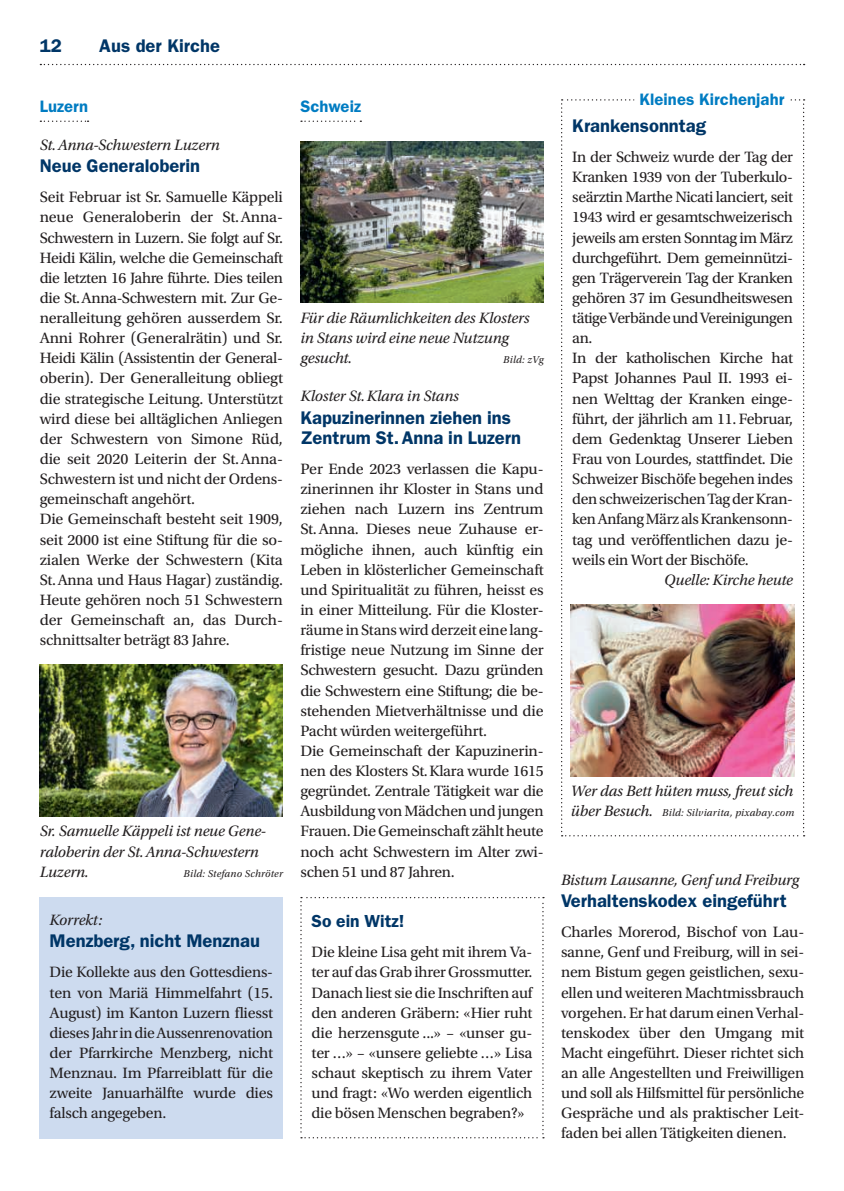
<style>
.page{position:relative;width:844px;height:1191px;background:#fff}
.page>*{position:absolute;margin:0;border:0;box-sizing:border-box;transform-origin:0 0}
.t1{font:600 18.38px/20.1px "ITC Franklin Gothic Std";color:#003667}
.t2{font:600 17.5px "ITC Franklin Gothic Std";color:#003667}
.t3{font:600 16.62px "ITC Franklin Gothic Std";letter-spacing:.005em;color:#007cc2}
.t4{font:15.75px/20.1px "Utopia Std";letter-spacing:-.015em;color:#231f20}
.t5{font:italic 15.75px/20.1px "Utopia Std";letter-spacing:-.01em;color:#231f20}
.t6{font:italic 10.5px "Utopia Std";letter-spacing:.02em;color:#231f20}
.s1{font-size:15.75px}
</style>
<div class="page">
<svg style="left:40px;top:64px;width:764px;height:1px"></svg>
<svg style="left:40px;top:121px;width:48px;height:1px"></svg>
<img style="left:40px;top:664px;width:243px;height:152px">
<div style="left:40px;top:897px;width:243px;height:241px;background:#cddbef"></div>
<svg style="left:301px;top:121px;width:60px;height:1px"></svg>
<img style="left:300px;top:142px;width:243px;height:161px">
<svg style="left:300px;top:897px;width:244px;height:241px"></svg>
<svg style="left:561px;top:99px;width:243px;height:737px"></svg>
<div style="left:634px;top:92px;width:155px;height:13px;background:#fff"></div>
<img style="left:570px;top:605px;width:224px;height:171px">
<p class="t1" style="left:40px;top:36px;width:24px">12</p>
<p class="t1" style="left:99px;top:36px;width:122px">Aus der Kirche</p>
<p class="t3" style="left:40px;top:96px;width:50px">Luzern</p>
<p class="t5" style="left:40px;top:135px;width:181px">St. Anna-Schwestern Luzern</p>
<p class="t1" style="left:40px;top:156px;width:162px">Neue Generaloberin</p>
<p class="t4" style="left:40px;top:187px;width:245px">Seit Februar ist Sr. Samuelle Käppeli neue Generaloberin der St. Anna-Schwestern in Luzern. Sie folgt auf Sr.<br>Heidi Kälin, welche die Gemeinschaft die letzten 16 Jahre führte. Dies teilen die St. Anna-Schwestern mit. Zur Ge&shy;neralleitung gehören ausserdem Sr.<br>Anni Rohrer (Generalrätin) und Sr.<br>Heidi Kälin (Assistentin der General&shy;oberin). Der Generalleitung obliegt die strategische Leitung. Unterstützt wird diese bei alltäglichen Anliegen der Schwestern von Simone Rüd, die seit 2020 Leiterin der St. Anna-Schwestern ist und nicht der Ordens&shy;gemeinschaft angehört.<br>Die Gemeinschaft besteht seit 1909, seit 2000 ist eine Stiftung für die so&shy;zialen Werke der Schwestern (Kita St. Anna und Haus Hagar) zuständig.<br>Heute gehören noch 51 Schwestern der Gemeinschaft an, das Durch&shy;schnittsalter beträgt 83 Jahre.</p>
<p class="t5" style="left:40px;top:821px;width:228px">Sr. Samuelle Käppeli ist neue Gene&shy;raloberin der St. Anna-Schwestern<br>Luzern.</p>
<p class="t6" style="left:183px;top:867px;width:101px">Bild: Stefano Schröter</p>
<p class="t5" style="left:50px;top:910px;width:54px">Korrekt:</p>
<p class="t1" style="left:50px;top:930px;width:212px">Menzberg, nicht Menznau</p>
<p class="t4" style="left:50px;top:962px;width:225px;text-align:justify">Die Kollekte aus den Gottesdiens&shy;ten von Mariä Himmelfahrt (15.<br>August) im Kanton Luzern fliesst dieses Jahr in die Aussenrenovation der Pfarrkirche Menzberg, nicht Menznau. Im Pfarreiblatt für die zweite Januarhälfte wurde dies falsch angegeben.</p>
<p class="t3" style="left:300px;top:96px;width:62px">Schweiz</p>
<p class="t5" style="left:300px;top:308px;width:231px">Für die Räumlichkeiten des Klosters in Stans wird eine neue Nutzung gesucht.</p>
<p class="t6" style="left:503px;top:354px;width:42px">Bild: zVg</p>
<p class="t5" style="left:300px;top:386px;width:160px">Kloster St. Klara in Stans</p>
<p class="t1" style="left:300px;top:407px;width:222px">Kapuzinerinnen ziehen ins<br>Zentrum St. Anna in Luzern</p>
<p class="t4" style="left:300px;top:459px;width:245px">Per Ende 2023 verlassen die Kapu&shy;zinerinnen ihr Kloster in Stans und ziehen nach Luzern ins Zentrum St. Anna. Dieses neue Zuhause er&shy;mögliche ihnen, auch künftig ein Leben in klösterlicher Gemeinschaft und Spiritualität zu führen, heisst es in einer Mitteilung. Für die Kloster&shy;räume in Stans wird derzeit eine lang&shy;fristige neue Nutzung im Sinne der Schwestern gesucht. Dazu gründen die Schwestern eine Stiftung; die be&shy;stehenden Mietverhältnisse und die Pacht würden weitergeführt.<br>Die Gemeinschaft der Kapuzinerin&shy;nen des Klosters St. Klara wurde 1615 gegründet. Zentrale Tätigkeit war die Ausbildung von Mädchen und jungen Frauen. Die Gemeinschaft zählt heute noch acht Schwestern im Alter zwi&shy;schen 51 und 87 Jahren.</p>
<p class="t2" style="left:311px;top:910px;width:94px">So ein Witz!</p>
<p class="t4" style="left:311px;top:942px;width:222px;text-align:justify">Die kleine Lisa geht mit ihrem Va&shy;ter auf das Grab ihrer Grossmutter.<br>Danach liest sie die Inschriften auf den anderen Gräbern: «Hier ruht die herzensgute ...» – «unser gu&shy;ter …» – «unsere geliebte …» Lisa schaut skeptisch zu ihrem Vater und fragt: «Wo werden eigentlich die bösen Menschen begraben?»</p>
<p class="t3" style="left:639px;top:89px;width:146px">Kleines Kirchenjahr</p>
<p class="t1" style="left:572px;top:115px;width:135px">Krankensonntag</p>
<p class="t4" style="left:572px;top:147px;width:222px">In der Schweiz wurde der Tag der<br>Kranken 1939 von der Tuberkulo&shy;seärztin Marthe Nicati lanciert, seit<br>1943 wird er gesamtschweizerisch jeweils am ersten Sonntag im März durchgeführt. Dem gemeinnützi&shy;gen Trägerverein Tag der Kranken gehören 37 im Gesundheitswesen tätige Verbände und Vereinigungen an.<br>In der katholischen Kirche hat<br>Papst Johannes Paul II. 1993 ei&shy;nen Welttag der Kranken einge&shy;führt, der jährlich am 11. Februar, dem Gedenktag Unserer Lieben<br>Frau von Lourdes, stattfindet. Die<br>Schweizer Bischöfe begehen indes den schweizerischen Tag der Kran&shy;ken Anfang März als Krankensonn&shy;tag und veröffentlichen dazu je&shy;weils ein Wort der Bischöfe.</p>
<p class="t5" style="left:664px;top:570px;width:130px">Quelle: Kirche heute</p>
<p class="t5" style="left:570px;top:781px;width:224px">Wer das Bett hüten muss, freut sich</p>
<p class="t6" style="left:570px;top:807px;width:225px"><span class="s1">über Besuch.</span> Bild: Silviarita, pixabay.com</p>
<p class="t5" style="left:561px;top:869px;width:240px">Bistum Lausanne, Genf und Freiburg</p>
<p class="t1" style="left:561px;top:890px;width:227px">Verhaltenskodex eingeführt</p>
<p class="t4" style="left:561px;top:922px;width:245px;text-align:justify">Charles Morerod, Bischof von Lau&shy;sanne, Genf und Freiburg, will in sei&shy;nem Bistum gegen geistlichen, sexu&shy;ellen und weiteren Machtmissbrauch vorgehen. Er hat darum einen Verhal&shy;tenskodex über den Umgang mit Macht eingeführt. Dieser richtet sich an alle Angestellten und Freiwilligen und soll als Hilfsmittel für persönliche Gespräche und als praktischer Leit&shy;faden bei allen Tätigkeiten dienen.</p>
</div>
